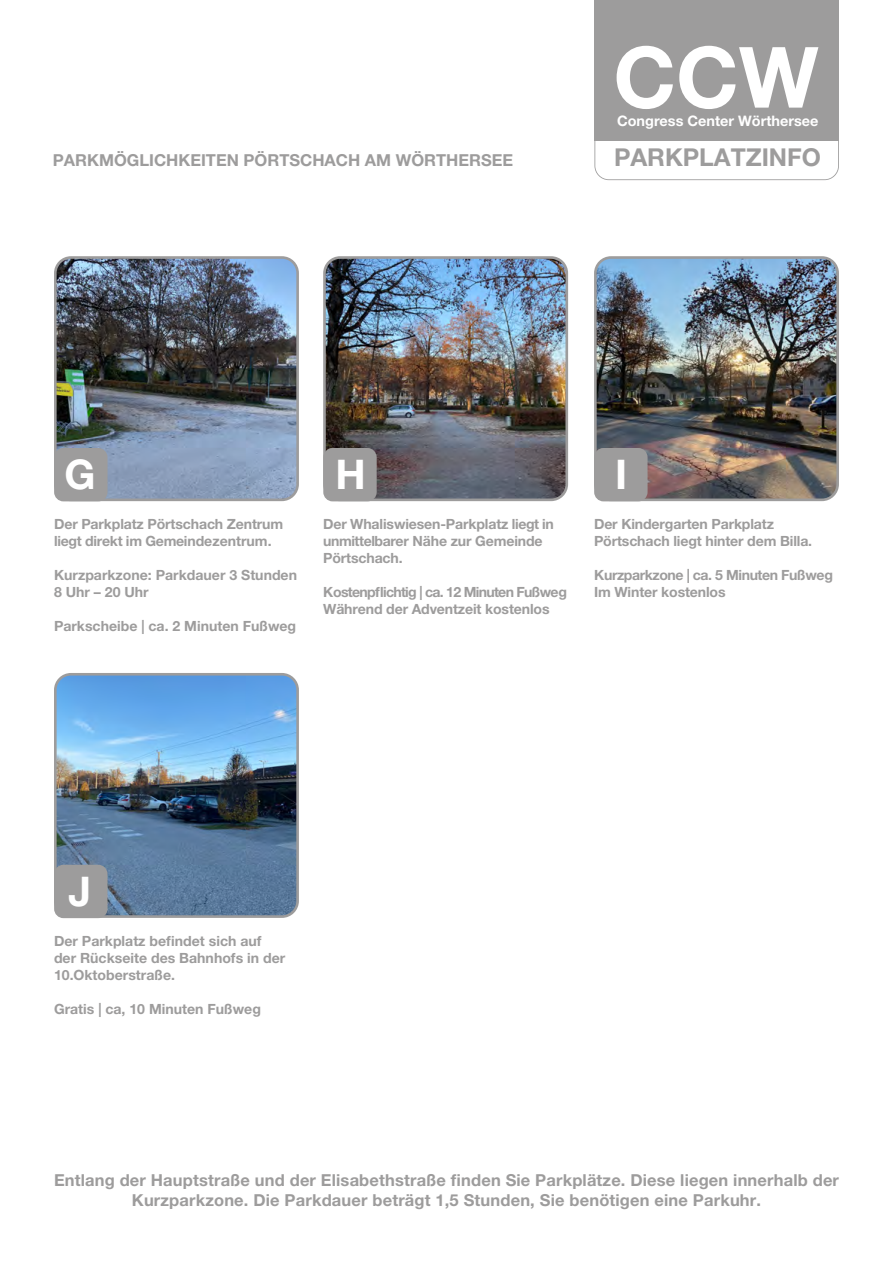
<style>
.page{position:relative;width:893px;height:1263px;background:#fff}
.page>*{position:absolute;margin:0;border:0;box-sizing:border-box;transform-origin:0 0}
.t1{font:700 84.6px "Helvetica Neue LT Pro";color:#fff}
.t2{font:700 40.95px "Helvetica Neue LT Pro";color:#fff}
.t3{font:700 24.6px "Helvetica Neue LT Pro";color:#9d9c9c}
.t4{font:700 16.5px/19.8px "Helvetica Neue LT Pro";letter-spacing:.01em;color:#9d9c9c;text-align:center}
.t5{font:700 14.55px "Helvetica Neue LT Pro";color:#fff}
.t6{font:700 14.1px/17px "Helvetica Neue LT Pro";letter-spacing:-.01em;color:#9d9c9c}
.t7{font:700 14.1px "Helvetica Neue LT Pro";letter-spacing:-.05em;color:#9d9c9c}
.t8{font:700 14.1px "Helvetica Neue LT Pro";letter-spacing:-.03em;color:#9d9c9c}
</style>
<div class="page">
<svg style="left:594px;top:141px;width:245px;height:39px"></svg>
<div style="left:594px;top:0;width:245px;height:141px;background:#9d9c9c"></div>
<img style="left:55px;top:260px;width:240px;height:240px">
<div style="left:54px;top:256px;width:245px;height:245px;border:3px solid #9d9c9c;border-radius:16px"></div>
<div style="left:54px;top:448px;width:54px;height:53px;background:#9d9c9c;border-radius:9px"></div>
<img style="left:325px;top:260px;width:239px;height:240px">
<div style="left:323px;top:256px;width:245px;height:245px;border:3px solid #9d9c9c;border-radius:16px"></div>
<div style="left:323px;top:448px;width:54px;height:53px;background:#9d9c9c;border-radius:9px"></div>
<img style="left:595px;top:260px;width:240px;height:240px">
<div style="left:594px;top:256px;width:245px;height:245px;border:3px solid #9d9c9c;border-radius:16px"></div>
<div style="left:594px;top:448px;width:54px;height:53px;background:#9d9c9c;border-radius:9px"></div>
<img style="left:58px;top:677px;width:237px;height:237px">
<div style="left:54px;top:673px;width:245px;height:245px;border:3px solid #9d9c9c;border-radius:16px"></div>
<div style="left:54px;top:865px;width:54px;height:53px;background:#9d9c9c;border-radius:9px"></div>
<h1 class="t1" style="left:613px;top:25px;width:207px">CCW</h1>
<p class="t5" style="left:617px;top:112px;width:203px">Congress Center Wörthersee</p>
<p class="t4" style="left:53px;top:150px;width:462px">PARKMÖGLICHKEITEN PÖRTSCHACH AM WÖRTHERSEE</p>
<p class="t3" style="left:614px;top:142px;width:208px">PARKPLATZINFO</p>
<p class="t2" style="left:64px;top:449px;width:33px">G</p>
<p class="t6" style="left:54px;top:515px;width:231px">Der Parkplatz Pörtschach Zentrum liegt direkt im Gemeindezentrum.</p>
<p class="t6" style="left:54px;top:566px;width:245px">Kurzparkzone: Parkdauer 3 Stunden</p>
<p class="t6" style="left:54px;top:583px;width:96px">8 Uhr – 20 Uhr</p>
<p class="t6" style="left:54px;top:617px;width:244px">Parkscheibe | ca. 2 Minuten Fußweg</p>
<p class="t2" style="left:336px;top:449px;width:32px">H</p>
<p class="t6" style="left:323px;top:515px;width:232px">Der Whaliswiesen-Parkplatz liegt in unmittelbarer Nähe zur Gemeinde<br>Pörtschach.</p>
<p class="t7" style="left:323px;top:583px;width:245px">Kostenpflichtig | ca. 12 Minuten Fußweg</p>
<p class="t6" style="left:323px;top:600px;width:228px">Während der Adventzeit kostenlos</p>
<p class="t2" style="left:615px;top:449px;width:14px">I</p>
<p class="t6" style="left:594px;top:515px;width:181px">Der Kindergarten Parkplatz</p>
<p class="t6" style="left:594px;top:532px;width:220px">Pörtschach liegt hinter dem Billa.</p>
<p class="t8" style="left:594px;top:566px;width:240px">Kurzparkzone | ca. 5 Minuten Fußweg</p>
<p class="t6" style="left:594px;top:583px;width:133px">Im Winter kostenlos</p>
<p class="t2" style="left:69px;top:866px;width:24px">J</p>
<p class="t6" style="left:54px;top:932px;width:233px">Der Parkplatz befindet sich auf der Rückseite des Bahnhofs in der<br>10.Oktoberstraße.</p>
<p class="t6" style="left:54px;top:1000px;width:208px">Gratis | ca, 10 Minuten Fußweg</p>
<p class="t4" style="left:54px;top:1170px;width:787px">Entlang der Hauptstraße und der Elisabethstraße finden Sie Parkplätze. Diese liegen innerhalb der<br>Kurzparkzone. Die Parkdauer beträgt 1,5 Stunden, Sie benötigen eine Parkuhr.</p>
</div>
